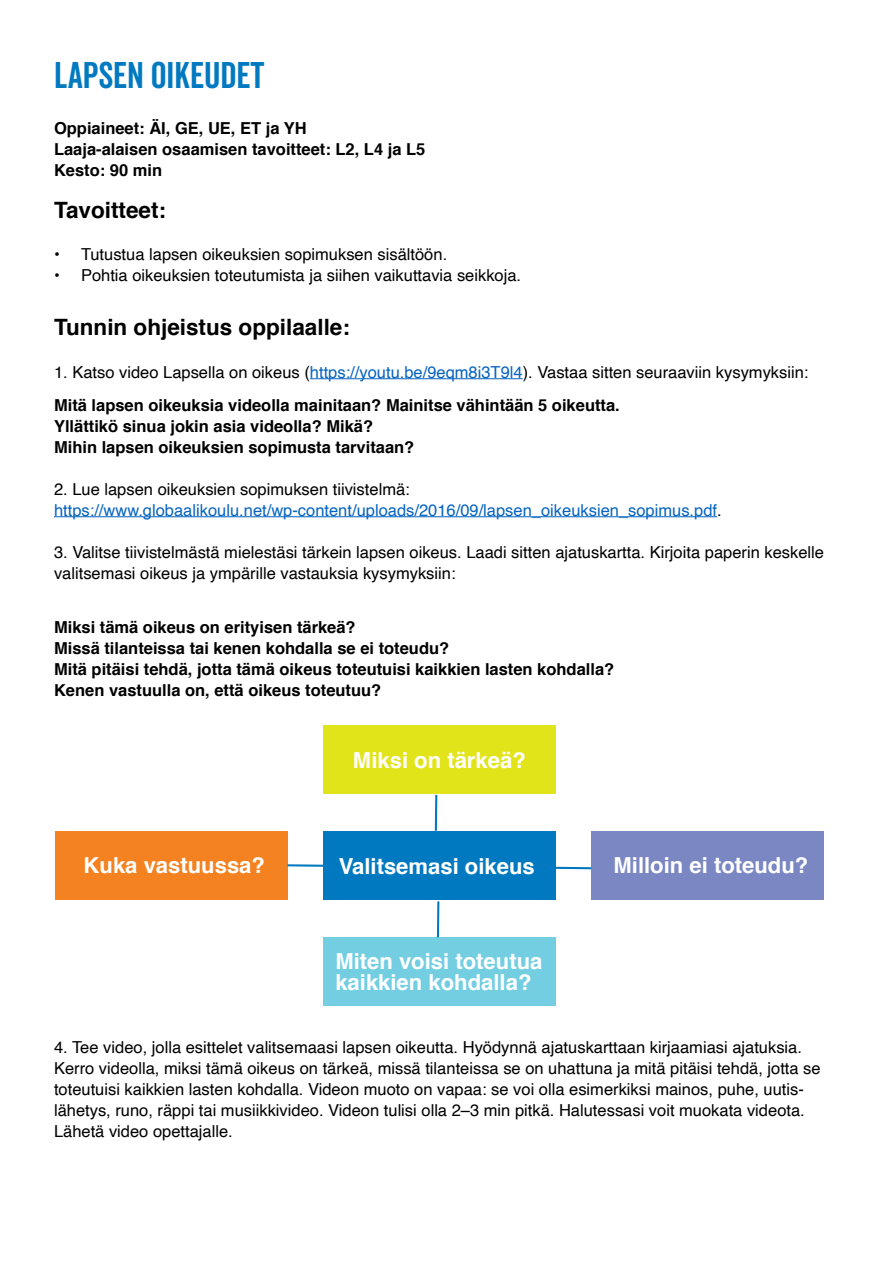
<style>
.page{position:relative;width:893px;height:1263px;background:#fff}
.page>*{position:absolute;margin:0;border:0;box-sizing:border-box;transform-origin:0 0}
.t1{font:36px "Veneer Clean";color:#0079c1}
.t2{font:700 22.5px "Helvetica";color:#000}
.t3{font:700 22.05px/20.5px "Helvetica";color:#fff}
.t4{font:16.5px/21px "Helvetica";color:#000}
.t5{font:700 16.5px/21px "Helvetica";color:#000}
.t6{font:16.5px/21px "Helvetica";color:#0563c1}
.s1{color:#0563c1}
.s2{font-weight:700}
.s3{color:#000}
</style>
<div class="page">
<hr style="left:310px;top:378px;width:213px;height:1px;background:#0563c1">
<hr style="left:54px;top:516px;width:663px;height:1px;background:#0563c1">
<div style="left:323px;top:831px;width:232px;height:69px;background:#0079c1"></div>
<div style="left:323px;top:725px;width:232px;height:69px;background:#e2e41a"></div>
<div style="left:56px;top:831px;width:231px;height:69px;background:#f58220"></div>
<div style="left:591px;top:831px;width:232px;height:69px;background:#7b87c2"></div>
<div style="left:323px;top:937px;width:232px;height:69px;background:#74cee2"></div>
<hr style="left:287px;top:864px;width:36px;height:3px;background:#0079c1">
<hr style="left:555px;top:867px;width:36px;height:2px;background:#0079c1">
<hr style="left:435px;top:795px;width:2px;height:36px;background:#0079c1">
<hr style="left:437px;top:901px;width:2px;height:36px;background:#0079c1">
<h1 class="t1" style="left:54px;top:54px;width:212px">LAPSEN OIKEUDET</h1>
<p class="t5" style="left:54px;top:118px;width:373px">Oppiaineet: ÄI, GE, UE, ET ja YH<br>Laaja-alaisen osaamisen tavoitteet: L2, L4 ja L5<br>Kesto: 90 min</p>
<h2 class="t2" style="left:54px;top:192px;width:114px">Tavoitteet:</h2>
<p class="t4" style="left:54px;top:245px;width:395px">• Tutustua lapsen oikeuksien sopimuksen sisältöön.</p>
<p class="t4" style="left:54px;top:266px;width:469px">• Pohtia oikeuksien toteutumista ja siihen vaikuttavia seikkoja.</p>
<h2 class="t2" style="left:54px;top:309px;width:297px">Tunnin ohjeistus oppilaalle:</h2>
<p class="t4" style="left:54px;top:356px;width:756px;line-height:33px">1. Katso video Lapsella on oikeus (<span class="s1">https://youtu.be/9eqm8i3T9l4</span>). Vastaa sitten seuraaviin kysymyksiin:<br><span class="s2">Mitä lapsen oikeuksia videolla mainitaan? Mainitse vähintään 5 oikeutta.</span></p>
<p class="t5" style="left:54px;top:415px;width:362px">Yllättikö sinua jokin asia videolla? Mikä?<br>Mihin lapsen oikeuksien sopimusta tarvitaan?</p>
<p class="t6" style="left:54px;top:479px;width:669px"><span class="s3">2. Lue lapsen oikeuksien sopimuksen tiivistelmä: </span>https://www.globaalikoulu.net/wp-content/uploads/2016/09/lapsen_oikeuksien_sopimus.pdf<span class="s3">.</span></p>
<p class="t4" style="left:54px;top:542px;width:771px">3. Valitse tiivistelmästä mielestäsi tärkein lapsen oikeus. Laadi sitten ajatuskartta. Kirjoita paperin keskelle valitsemasi oikeus ja ympärille vastauksia kysymyksiin:</p>
<p class="t5" style="left:54px;top:616px;width:562px">Miksi tämä oikeus on erityisen tärkeä?<br>Missä tilanteissa tai kenen kohdalla se ei toteudu?<br>Mitä pitäisi tehdä, jotta tämä oikeus toteutuisi kaikkien lasten kohdalla?<br>Kenen vastuulla on, että oikeus toteutuu?</p>
<h3 class="t3" style="left:353px;top:750px;width:174px">Miksi on tärkeä?</h3>
<h3 class="t3" style="left:84px;top:855px;width:183px">Kuka vastuussa?</h3>
<h3 class="t3" style="left:613px;top:855px;width:196px">Milloin ei toteudu?</h3>
<h3 class="t3" style="left:339px;top:856px;width:198px">Valitsemasi oikeus</h3>
<h3 class="t3" style="left:335px;top:952px;width:209px">Miten voisi toteutua kaikkien kohdalla?</h3>
<p class="t4" style="left:54px;top:1037px;width:768px">4. Tee video, jolla esittelet valitsemaasi lapsen oikeutta. Hyödynnä ajatuskarttaan kirjaamiasi ajatuksia.<br>Kerro videolla, miksi tämä oikeus on tärkeä, missä tilanteissa se on uhattuna ja mitä pitäisi tehdä, jotta se toteutuisi kaikkien lasten kohdalla. Videon muoto on vapaa: se voi olla esimerkiksi mainos, puhe, uutis&shy;lähetys, runo, räppi tai musiikkivideo. Videon tulisi olla 2–3 min pitkä. Halutessasi voit muokata videota.<br>Lähetä video opettajalle.</p>
</div>
